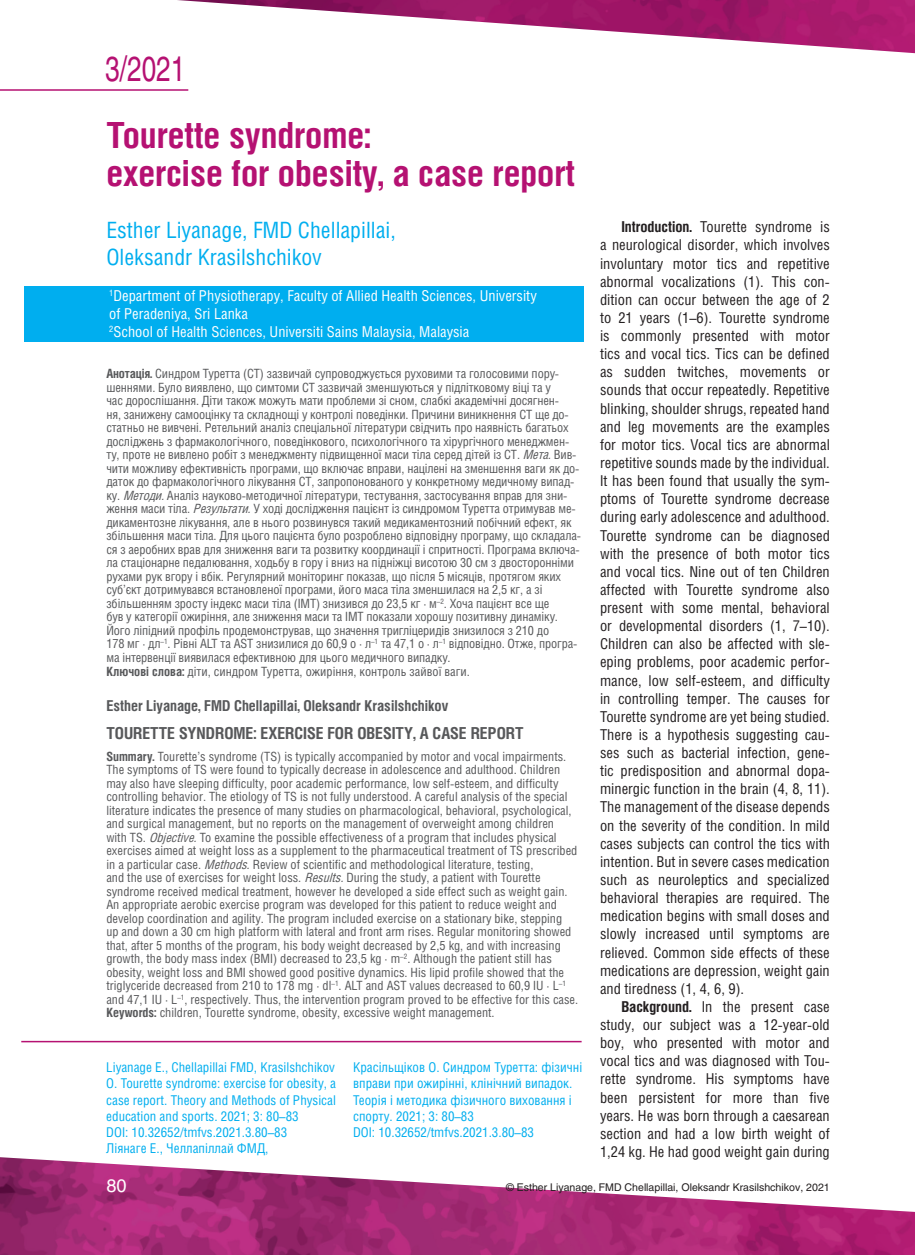
<style>
.page{position:relative;width:915px;height:1255px;background:#fff}
.page>*{position:absolute;margin:0;border:0;box-sizing:border-box;transform-origin:0 0}
.t1{font:700 36px/37.5px "Helios Cond C";color:#b51172}
.t2{font:34.5px "Helios C";color:#b51172;scale:.75 1}
.t3{font:22.5px/27px "Helios Cond C";color:#00aeef}
.t4{font:18px "Helios C";color:#fff}
.t5{font:700 16.5px "Helios Cond C";color:#57585a}
.t6{font:15px/18.1px "Helios Cond C";color:#231f20;text-align:justify}
.t7{font:15px/18px "Helios Cond C";color:#fff}
.t8{font:700 15px "Helios Cond C";color:#57585a}
.t9{font:13.5px/16.2px "Helios Cond C";color:#00aeef}
.t10{font:12.75px/13.5px "Helios Cond C";letter-spacing:-.01em;color:#57585a}
.t11{font:10.5px "Helios C";color:#231f20}
.s1{font-weight:700}
.s2{font-style:italic}
</style>
<div class="page">
<img style="left:177px;top:0;width:737px;height:53px">
<img style="left:0;top:1157px;width:914px;height:97px">
<hr style="left:0;top:89px;width:188px;height:2px;background:#b51172">
<div style="left:24px;top:286px;width:559px;height:56px;background:#00aeef"></div>
<hr style="left:21px;top:1040px;width:560px;height:2px;background:#b51172">
<h2 class="t2" style="left:105px;top:48px;width:108px">3/2021</h2>
<h1 class="t1" style="left:106px;top:116px;width:470px">Tourette syndrome:<br>exercise for obesity, a case report</h1>
<h3 class="t3" style="left:106px;top:216px;width:291px">Esther Liyanage, FMD Chellapillai,<br>Oleksandr Krasilshchikov</h3>
<p class="t7" style="left:109px;top:286px;width:429px"><sup>1</sup>Department of Physiotherapy, Faculty of Allied Health Sciences, University of Peradeniya, Sri Lanka<br><sup>2</sup>School of Health Sciences, Universiti Sains Malaysia, Malaysia</p>
<p class="t10" style="left:106px;top:367px;width:476px"><span class="s1">Анотація.</span> Синдром Туретта (СТ) зазвичай супроводжується руховими та голосовими пору&shy;шеннями. Було виявлено, що симтоми СТ зазвичай зменшуються у підлітковому віці та у<br>час дорослішання. Діти також можуть мати проблеми зі сном, слабкі академічні досягнен-<br>ня, занижену самооцінку та складнощі у контролі поведінки. Причини виникнення СТ ще до&shy;статньо не вивчені. Ретельний аналіз спеціальної літератури свідчить про наявність багатьох досліджень з фармакологічного, поведінкового, психологічного та хірургічного менеджмен&shy;ту, проте не вивлено робіт з менеджменту підвищенної маси тіла серед дітей із СТ. <span class="s2">Мета.</span>Вив&shy;чити можливу ефективність програми, що включає вправи, націлені на зменшення ваги як до&shy;даток до фармакологічного лікування СТ, запропонованого у конкретному медичному випад&shy;ку. <span class="s2">Методи.</span>Аналіз науково-методичної літератури, тестування, застосування вправ для зни&shy;ження маси тіла. <span class="s2">Результати.</span>У ході дослідження пацієнт із синдромом Туретта отримував ме&shy;дикаментозне лікування, але в нього розвинувся такий медикаментозний побічний ефект, як збільшення маси тіла. Для цього пацієнта було розроблено відповідну програму, що складала&shy;ся з аеробних врав для зниження ваги та розвитку координації і спритності. Програма включа&shy;ла стаціонарне педалювання, ходьбу в гору і вниз на підніжці висотою 30 см з двосторонніми рухами рук вгору і вбік. Регулярний моніторинг показав, що після 5 місяців, протягом яких суб’єкт дотримувався встановленої програми, його маса тіла зменшилася на 2,5 кг, а зі збільшенням зросту індекс маси тіла (ІМТ) знизився до 23,5 кг ∙ м<sup>–2</sup>. Хоча пацієнт все ще<br>був у категорії ожиріння, але зниження маси та ІМТ показали хорошу позитивну динаміку.<br>Його ліпідний профіль продемонстрував, що значення тригліцеридів знизилося з 210 до<br>178 мг ∙ дл<sup>–1</sup>. Рівні ALT та AST знизилися до 60,9 о ∙ л<sup>–1</sup> та 47,1 о ∙ л<sup>–1</sup> відповідно. Отже, програ&shy;ма інтервенції виявилася ефективною для цього медичного випадку.<br><span class="s1">Ключові слова:</span> діти, синдром Туретта, ожиріння, контроль зайвої ваги.</p>
<p class="t8" style="left:106px;top:696px;width:343px">Esther Liyanage, FMD Chellapillai, Oleksandr Krasilshchikov</p>
<p class="t5" style="left:106px;top:723px;width:45px">Tourette</p>
<p class="t5" style="left:179px;top:723px;width:342px">syndrome: exercise for obesity, a case report</p>
<p class="t10" style="left:106px;top:749px;width:473px"><span class="s1">Summary.</span> Tourette’s syndrome (TS) is typically accompanied by motor and vocal impairments.<br>The symptoms of TS were found to typically decrease in adolescence and adulthood. Children may also have sleeping difficulty, poor academic performance, low self-esteem, and difficulty controlling behavior. The etiology of TS is not fully understood. A careful analysis of the special literature indicates the presence of many studies on pharmacological, behavioral, psychological, and surgical management, but no reports on the management of overweight among children<br>with TS. <span class="s2">Objective.</span>To examine the possible effectiveness of a program that includes physical exercises aimed at weight loss as a supplement to the pharmaceutical treatment of TS prescribed in a particular case. <span class="s2">Methods.</span>Review of scientific and methodological literature, testing,<br>and the use of exercises for weight loss. <span class="s2">Results.</span>During the study, a patient with Tourette syndrome received medical treatment, however he developed a side effect such as weight gain.<br>An appropriate aerobic exercise program was developed for this patient to reduce weight and develop coordination and agility. The program included exercise on a stationary bike, stepping<br>up and down a 30 cm high platform with lateral and front arm rises. Regular monitoring showed that, after 5 months of the program, his body weight decreased by 2,5 kg, and with increasing growth, the body mass index (BMI) decreased to 23,5 kg ∙ m<sup>–2</sup>. Although the patient still has obesity, weight loss and BMI showed good positive dynamics. His lipid profile showed that the triglyceride decreased from 210 to 178 mg ∙ dl<sup>–1</sup>. ALT and AST values decreased to 60,9 IU ∙ L<sup>–1 </sup>and 47,1 IU ∙ L<sup>–1</sup>, respectively. Thus, the intervention program proved to be effective for this case.<br><span class="s1">Keywords:</span> children, Tourette syndrome, obesity, excessive weight management.</p>
<p class="t9" style="left:106px;top:1058px;width:231px">Liyanage E., Chellapillai FMD, Krasilshchikov O. Tourette syndrome: exercise for obesity, a case report. Theory and Methods of Physical education and sports. 2021; 3: 80–83<br>DOI: 10.32652/tmfvs.2021.3.80–83<br>Ліянаге Е., Челлапіллай ФМД,</p>
<p class="t9" style="left:353px;top:1058px;width:230px">Красільщіков О. Синдром Туретта: фізичні вправи при ожирінні, клінічний випадок.<br>Теорія і методика фізичного виховання і спорту. 2021; 3: 80–83<br>DOI: 10.32652/tmfvs.2021.3.80–83</p>
<p class="t6" style="left:600px;top:218px;width:231px;text-indent:21px"><span class="s1">Introduction.</span> Tourette syndrome is a neurological disorder, which involves involuntary motor tics and repetitive abnormal vocalizations (1). This con&shy;dition can occur between the age of 2 to 21 years (1–6). Tourette syndrome is commonly presented with motor tics and vocal tics. Tics can be defined as sudden twitches, movements or sounds that occur repeatedly. Repetitive blinking, shoulder shrugs, repeated hand and leg movements are the examples for motor tics. Vocal tics are abnormal repetitive sounds made by the individual.<br>It has been found that usually the sym&shy;ptoms of Tourette syndrome decrease during early adolescence and adulthood.<br>Tourette syndrome can be diagnosed with the presence of both motor tics and vocal tics. Nine out of ten Children affected with Tourette syndrome also present with some mental, behavioral or developmental disorders (1, 7–10).<br>Children can also be affected with sle&shy;eping problems, poor academic perfor&shy;mance, low self-esteem, and difficulty in controlling temper. The causes for Tourette syndrome are yet being studied.<br>There is a hypothesis suggesting cau&shy;ses such as bacterial infection, gene&shy;tic predisposition and abnormal dopa&shy;minergic function in the brain (4, 8, 11).<br>The management of the disease depends on the severity of the condition. In mild cases subjects can control the tics with intention. But in severe cases medication such as neuroleptics and specialized behavioral therapies are required. The medication begins with small doses and slowly increased until symptoms are relieved. Common side effects of these medications are depression, weight gain and tiredness (1, 4, 6, 9).</p>
<p class="t6" style="left:600px;top:997px;width:231px;text-indent:21px"><span class="s1">Background.</span> In the present case study, our subject was a 12-year-old boy, who presented with motor and vocal tics and was diagnosed with Tou&shy;rette syndrome. His symptoms have been persistent for more than five years. He was born through a caesarean section and had a low birth weight of 1,24 kg. He had good weight gain during</p>
<h3 class="t4" style="left:106px;top:1175px;width:22px">80</h3>
<p class="t11" style="left:506px;top:1180px;width:325px">© Esther Liyanage, FMD Chellapillai, Oleksandr Krasilshchikov, 2021</p>
</div>
